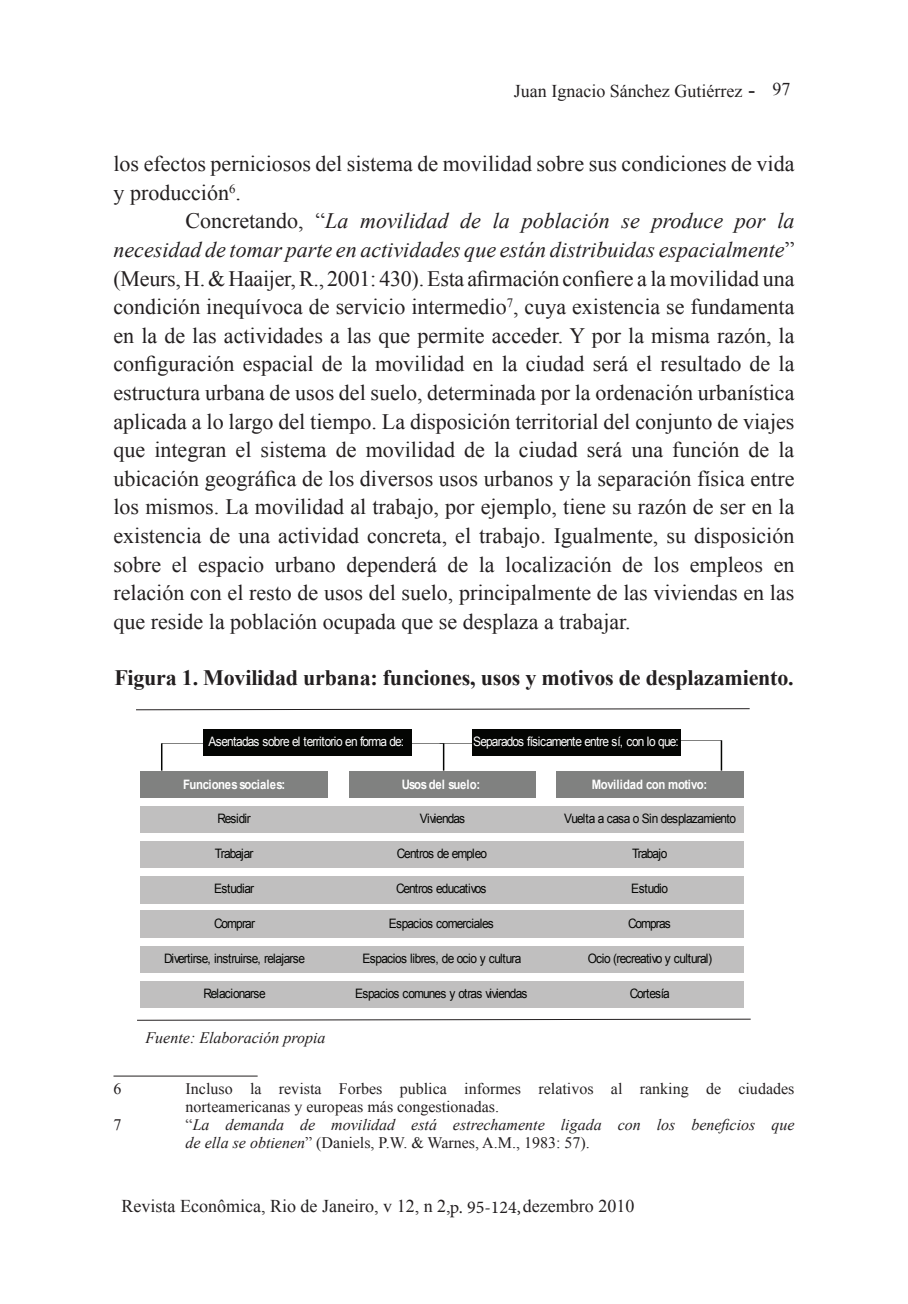
<style>
.page{position:relative;width:908px;height:1304px;background:#fff}
.page>*{position:absolute;margin:0;border:0;box-sizing:border-box;transform-origin:0 0}
.t1{font:22px/28.6px "Times New Roman";color:#231f20}
.t2{font:700 22px "Times New Roman";letter-spacing:-.01em;color:#231f20}
.t3{font:18px "Times New Roman";color:#231f20}
.t4{font:italic 16px/18px "Times New Roman";color:#231f20}
.t5{font:16px/18px "Times New Roman";color:#231f20}
.t6{font:13px "Arial";letter-spacing:-.075em;color:#040503;scale:.92 1}
.t7{font:13px "Arial";letter-spacing:-.075em;color:#fff;scale:.92 1}
.t8{font:700 13px "Arial";letter-spacing:-.035em;color:#fff;scale:.88 1}
.t9{font:13px "Arial";letter-spacing:-.05em;color:#040503;scale:.92 1}
.t10{font:13px "Arial";letter-spacing:-.055em;color:#040503;scale:.92 1}
.t11{font:13px "Arial";letter-spacing:-.035em;color:#040503;scale:.92 1}
.t12{font:13px "Arial";letter-spacing:-.045em;color:#040503;scale:.92 1}
.s1{font-size:22px}
.s2{font-style:italic}
.s3{font-style:normal}
.s4{font-family:"Minion Pro"}
</style>
<div class="page">
<hr style="left:113px;top:1076px;width:144px;height:1px;background:#231f20">
<div style="left:203px;top:729px;width:208px;height:26px;background:#040503"></div>
<div style="left:472px;top:729px;width:209px;height:26px;background:#040503"></div>
<div style="left:140px;top:771px;width:188px;height:27px;background:#808180"></div>
<div style="left:348px;top:771px;width:187px;height:27px;background:#808180"></div>
<div style="left:555px;top:771px;width:188px;height:27px;background:#808180"></div>
<div style="left:140px;top:806px;width:603px;height:27px;background:#c0bfbf"></div>
<div style="left:140px;top:841px;width:603px;height:27px;background:#c0bfbf"></div>
<div style="left:140px;top:876px;width:603px;height:27px;background:#c0bfbf"></div>
<div style="left:140px;top:911px;width:603px;height:27px;background:#c0bfbf"></div>
<div style="left:140px;top:946px;width:603px;height:27px;background:#c0bfbf"></div>
<div style="left:140px;top:981px;width:603px;height:27px;background:#c0bfbf"></div>
<svg style="left:161px;top:743px;width:43px;height:28px"></svg>
<svg style="left:411px;top:743px;width:33px;height:28px"></svg>
<hr style="left:440px;top:743px;width:33px;height:1px;background:#040503">
<svg style="left:680px;top:740px;width:42px;height:31px"></svg>
<svg style="left:136px;top:708px;width:613px;height:2px"></svg>
<svg style="left:137px;top:1019px;width:613px;height:2px"></svg>
<p class="t3" style="left:513px;top:79px;width:243px">Juan Ignacio Sánchez Gutiérrez <span class="s1">-</span></p>
<p class="t3" style="left:772px;top:77px;width:19px">97</p>
<p class="t1" style="left:113px;top:149px;width:682px">los efectos perniciosos del sistema de movilidad sobre sus condiciones de vida y producción<sup>6</sup>.</p>
<p class="t1" style="left:113px;top:206px;width:682px;text-align:justify;text-indent:72px">Concretando, “<span class="s2">La movilidad de la población se produce por la necesidad de tomar parte en actividades que están distribuidas espacialmente</span>” (Meurs, H. &amp; Haaijer, R., 2001: 430). Esta afirmación confiere a la movilidad una condición inequívoca de servicio intermedio<sup>7</sup>, cuya existencia se fundamenta en la de las actividades a las que permite acceder. Y por la misma razón, la configuración espacial de la movilidad en la ciudad será el resultado de la estructura urbana de usos del suelo, determinada por la ordenación urbanística aplicada a lo largo del tiempo. La disposición territorial del conjunto de viajes que integran el sistema de movilidad de la ciudad será una función de la ubicación geográfica de los diversos usos urbanos y la separación física entre los mismos. La movilidad al trabajo, por ejemplo, tiene su razón de ser en la existencia de una actividad concreta, el trabajo. Igualmente, su disposición sobre el espacio urbano dependerá de la localización de los empleos en relación con el resto de usos del suelo, principalmente de las viviendas en las que reside la población ocupada que se desplaza a trabajar.</p>
<p class="t2" style="left:114px;top:662px;width:680px">Figura 1. Movilidad urbana: funciones, usos y motivos de desplazamiento.</p>
<p class="t7" style="left:208px;top:732px;width:214px">Asentadas sobre el territorio en forma de:</p>
<p class="t7" style="left:473px;top:732px;width:225px">Separados físicamente entre sí, con lo que:</p>
<p class="t8" style="left:183px;top:775px;width:117px">Funciones sociales:</p>
<p class="t12" style="left:217px;top:810px;width:38px">Residir</p>
<p class="t6" style="left:215px;top:845px;width:43px">Trabajar</p>
<p class="t9" style="left:214px;top:880px;width:45px">Estudiar</p>
<p class="t6" style="left:214px;top:915px;width:46px">Comprar</p>
<p class="t6" style="left:164px;top:950px;width:155px">Divertirse, instruirse, relajarse</p>
<p class="t6" style="left:203px;top:984px;width:69px">Relacionarse</p>
<p class="t4" style="left:145px;top:1028px;width:181px">Fuente: Elaboración propia</p>
<p class="t8" style="left:401px;top:775px;width:90px">Usos del suelo:</p>
<p class="t8" style="left:591px;top:775px;width:132px">Movilidad con motivo:</p>
<p class="t6" style="left:419px;top:810px;width:51px">Viviendas</p>
<p class="t6" style="left:397px;top:845px;width:99px">Centros de empleo</p>
<p class="t6" style="left:396px;top:880px;width:100px">Centros educativos</p>
<p class="t6" style="left:388px;top:915px;width:116px">Espacios comerciales</p>
<p class="t9" style="left:564px;top:810px;width:188px">Vuelta a casa o Sin desplazamiento</p>
<p class="t6" style="left:631px;top:845px;width:40px">Trabajo</p>
<p class="t11" style="left:631px;top:880px;width:42px">Estudio</p>
<p class="t6" style="left:627px;top:915px;width:48px">Compras</p>
<p class="t6" style="left:587px;top:950px;width:137px">Ocio (recreativo y cultural)</p>
<p class="t6" style="left:629px;top:984px;width:45px">Cortesía</p>
<p class="t10" style="left:362px;top:950px;width:174px">Espacios libres, de ocio y cultura</p>
<p class="t6" style="left:355px;top:984px;width:189px">Espacios comunes y otras viviendas</p>
<p class="t5" style="left:113px;top:1079px;width:9px">6</p>
<p class="t5" style="left:185px;top:1079px;width:610px">Incluso la revista Forbes publica informes relativos al ranking de ciudades norteamericanas y europeas más congestionadas.</p>
<p class="t5" style="left:113px;top:1115px;width:9px">7</p>
<p class="t4" style="left:185px;top:1115px;width:610px"><span class="s3">“</span>La demanda de movilidad está estrechamente ligada con los beneficios que de ella se obtienen<span class="s3">” (Daniels, P.W. &amp; Warnes, A.M., 1983: 57).</span></p>
<p class="t3" style="left:121px;top:1194px;width:514px">Revista Econômica, Rio de Janeiro, v 12, n 2,<span class="s4">p. 95-124,</span>dezembro 2010</p>
</div>
